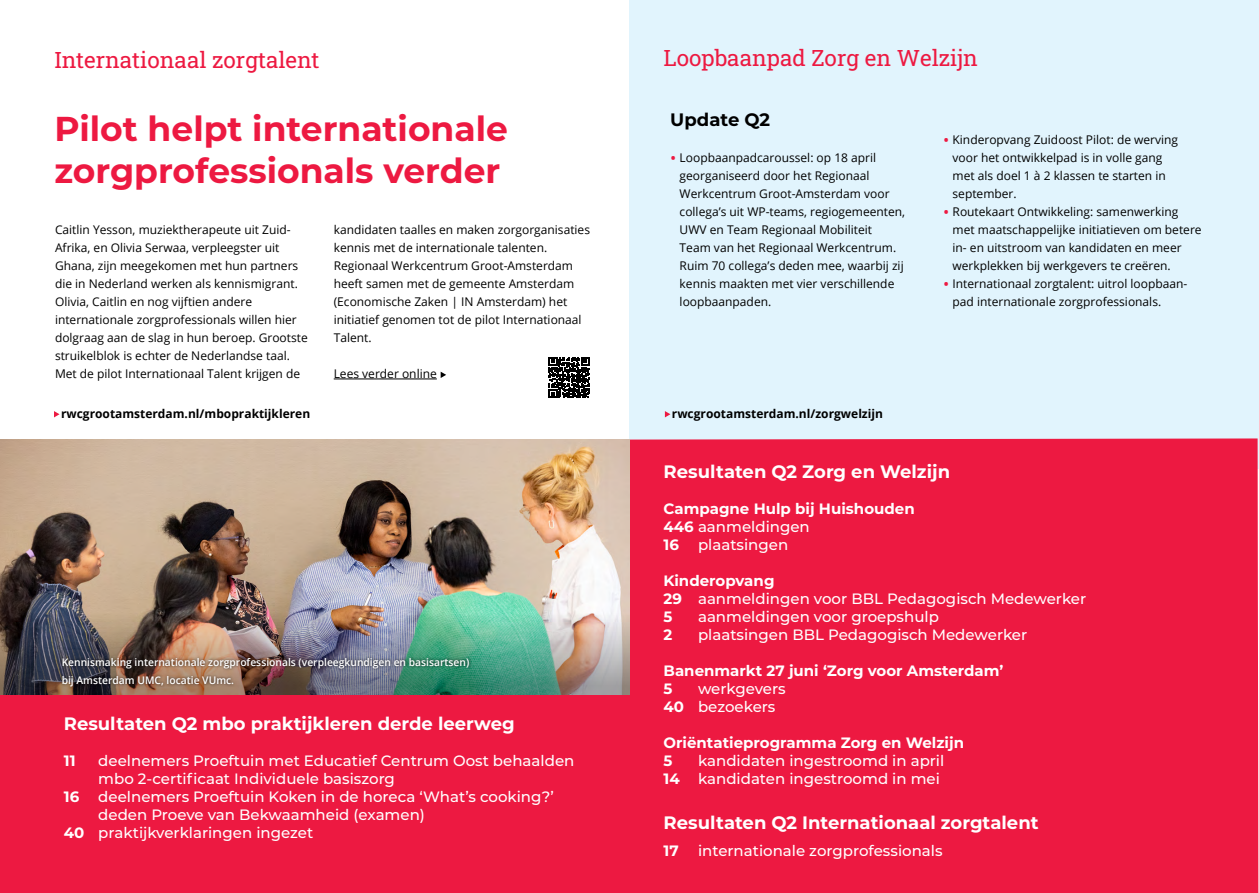
<style>
.page{position:relative;width:1259px;height:893px;background:#fff}
.page>*{position:absolute;margin:0;border:0;box-sizing:border-box;transform-origin:0 0}
.t1{font:700 34.5px/42px "Montserrat";color:#ed1941}
.t2{font:22.5px "Roboto Slab";color:#ed1941}
.t3{font:700 18px "Montserrat";color:#fff}
.t4{font:700 18px "Montserrat";color:#000}
.t5{font:500 15px/18px "Montserrat";color:#fff}
.t6{font:700 15px/18px "Montserrat";color:#fff}
.t7{font:12px/18px "Open Sans";color:#000}
.t8{font:700 12px "Open Sans";color:#000}
.t9{font:600 10.5px/18px "Open Sans";color:#fff}
.s1{font-size:16.5px;color:#ed1941}
.s2{font-weight:700}
.s3{font-weight:500}
</style>
<div class="page">
<div style="left:629px;top:0;width:630px;height:468px;background:#e1f4fd"></div>
<div style="left:629px;top:438px;width:629px;height:455px;background:#ed1941"></div>
<img style="left:0;top:440px;width:629px;height:136px">
<img style="left:0;top:576px;width:629px;height:119px">
<svg style="left:548px;top:357px;width:41px;height:41px"></svg>
<hr style="left:334px;top:379px;width:103px;height:1px;background:#000">
<svg style="left:441px;top:372px;width:5px;height:6px"></svg>
<div style="left:0;top:695px;width:629px;height:198px;background:#ed1941"></div>
<svg style="left:665px;top:411px;width:5px;height:6px"></svg>
<svg style="left:54px;top:411px;width:6px;height:6px"></svg>
<div style="left:60px;top:655px;width:412px;height:34px;background:#000;opacity:.75"></div>
<h2 class="t2" style="left:54px;top:44px;width:266px">Internationaal zorgtalent</h2>
<h1 class="t1" style="left:54px;top:106px;width:455px">Pilot helpt internationale zorgprofessionals verder</h1>
<p class="t7" style="left:334px;top:220px;width:258px">kandidaten taalles en maken zorgorganisaties kennis met de internationale talenten.<br>Regionaal Werkcentrum Groot-Amsterdam heeft samen met de gemeente Amsterdam (Economische Zaken | IN Amsterdam) het initiatief genomen tot de pilot Internationaal Talent.</p>
<p class="t7" style="left:55px;top:220px;width:254px">Caitlin Yesson, muziektherapeute uit Zuid-Afrika, en Olivia Serwaa, verpleegster uit Ghana, zijn meegekomen met hun partners die in Nederland werken als kennismigrant.<br>Olivia, Caitlin en nog vijftien andere internationale zorgprofessionals willen hier dolgraag aan de slag in hun beroep. Grootste struikelblok is echter de Nederlandse taal.<br>Met de pilot Internationaal Talent krijgen de</p>
<p class="t7" style="left:334px;top:364px;width:105px">Lees verder online</p>
<h2 class="t2" style="left:663px;top:43px;width:316px">Loopbaanpad Zorg en Welzijn</h2>
<h3 class="t4" style="left:670px;top:107px;width:101px">Update Q2</h3>
<p class="t7" style="left:679px;top:148px;width:227px;text-indent:-9px"><span class="s1">•</span> Loopbaanpadcaroussel: op 18 april georganiseerd door het Regionaal Werkcentrum Groot-Amsterdam voor collega’s uit WP-teams, regiogemeenten, UWV en Team Regionaal Mobiliteit Team van het Regionaal Werkcentrum.<br>Ruim 70 collega’s deden mee, waarbij zij kennis maakten met vier verschillende loopbaanpaden.</p>
<p class="t7" style="left:952px;top:130px;width:227px;text-indent:-9px"><span class="s1">•</span> Kinderopvang Zuidoost Pilot: de werving voor het ontwikkelpad is in volle gang met als doel 1 à 2 klassen te starten in september.</p>
<p class="t7" style="left:952px;top:202px;width:250px;text-indent:-9px"><span class="s1">•</span> Routekaart Ontwikkeling: samenwerking met maatschappelijke initiatieven om betere in- en uitstroom van kandidaten en meer werkplekken bij werkgevers te creëren.</p>
<p class="t7" style="left:952px;top:274px;width:235px;text-indent:-9px"><span class="s1">•</span> Internationaal zorgtalent: uitrol loopbaan&shy;pad internationale zorgprofessionals.</p>
<p class="t8" style="left:61px;top:405px;width:251px">rwcgrootamsterdam.nl/mbopraktijkleren</p>
<p class="t8" style="left:672px;top:405px;width:213px">rwcgrootamsterdam.nl/zorgwelzijn</p>
<p class="t9" style="left:62px;top:652px;width:409px">Kennismaking internationale zorgprofessionals (verpleegkundigen en basisartsen) bij Amsterdam UMC, locatie VUmc.</p>
<h3 class="t3" style="left:64px;top:710px;width:452px">Resultaten Q2 mbo praktijkleren derde leerweg</h3>
<p class="t6" style="left:64px;top:751px;width:13px">11</p>
<p class="t5" style="left:98px;top:751px;width:477px">deelnemers Proeftuin met Educatief Centrum Oost behaalden mbo 2-certificaat Individuele basiszorg</p>
<p class="t6" style="left:64px;top:787px;width:17px">16</p>
<p class="t5" style="left:98px;top:787px;width:457px">deelnemers Proeftuin Koken in de horeca ‘What’s cooking?’</p>
<p class="t5" style="left:98px;top:805px;width:328px">deden Proeve van Bekwaamheid (examen)</p>
<p class="t5" style="left:64px;top:823px;width:251px"><span class="s2">40</span> praktijkverklaringen ingezet</p>
<h3 class="t3" style="left:663px;top:459px;width:288px">Resultaten Q2 Zorg en Welzijn</h3>
<p class="t6" style="left:663px;top:499px;width:253px">Campagne Hulp bij Huishouden<br>446 <span class="s3">aanmeldingen<br></span>16</p>
<p class="t5" style="left:698px;top:535px;width:92px">plaatsingen</p>
<p class="t5" style="left:663px;top:571px;width:424px"><span class="s2">Kinderopvang<br>29</span> aanmeldingen voor BBL Pedagogisch Medewerker<br><span class="s2">5</span></p>
<p class="t5" style="left:698px;top:607px;width:242px">aanmeldingen voor groepshulp</p>
<p class="t6" style="left:663px;top:625px;width:10px">2</p>
<p class="t5" style="left:698px;top:625px;width:331px">plaatsingen BBL Pedagogisch Medewerker</p>
<p class="t6" style="left:663px;top:661px;width:341px">Banenmarkt 27 juni ‘Zorg voor Amsterdam’<br>5</p>
<p class="t5" style="left:663px;top:679px;width:124px;text-indent:34px">werkgevers<br><span class="s2">40</span> bezoekers</p>
<p class="t6" style="left:663px;top:733px;width:302px">Oriëntatieprogramma Zorg en Welzijn<br>5</p>
<p class="t5" style="left:663px;top:751px;width:282px;text-align:right">kandidaten ingestroomd in april<br><span class="s2">14</span> kandidaten ingestroomd in mei</p>
<h3 class="t3" style="left:663px;top:810px;width:376px">Resultaten Q2 Internationaal zorgtalent</h3>
<p class="t6" style="left:663px;top:841px;width:17px">17</p>
<p class="t5" style="left:698px;top:841px;width:246px">internationale zorgprofessionals</p>
</div>
